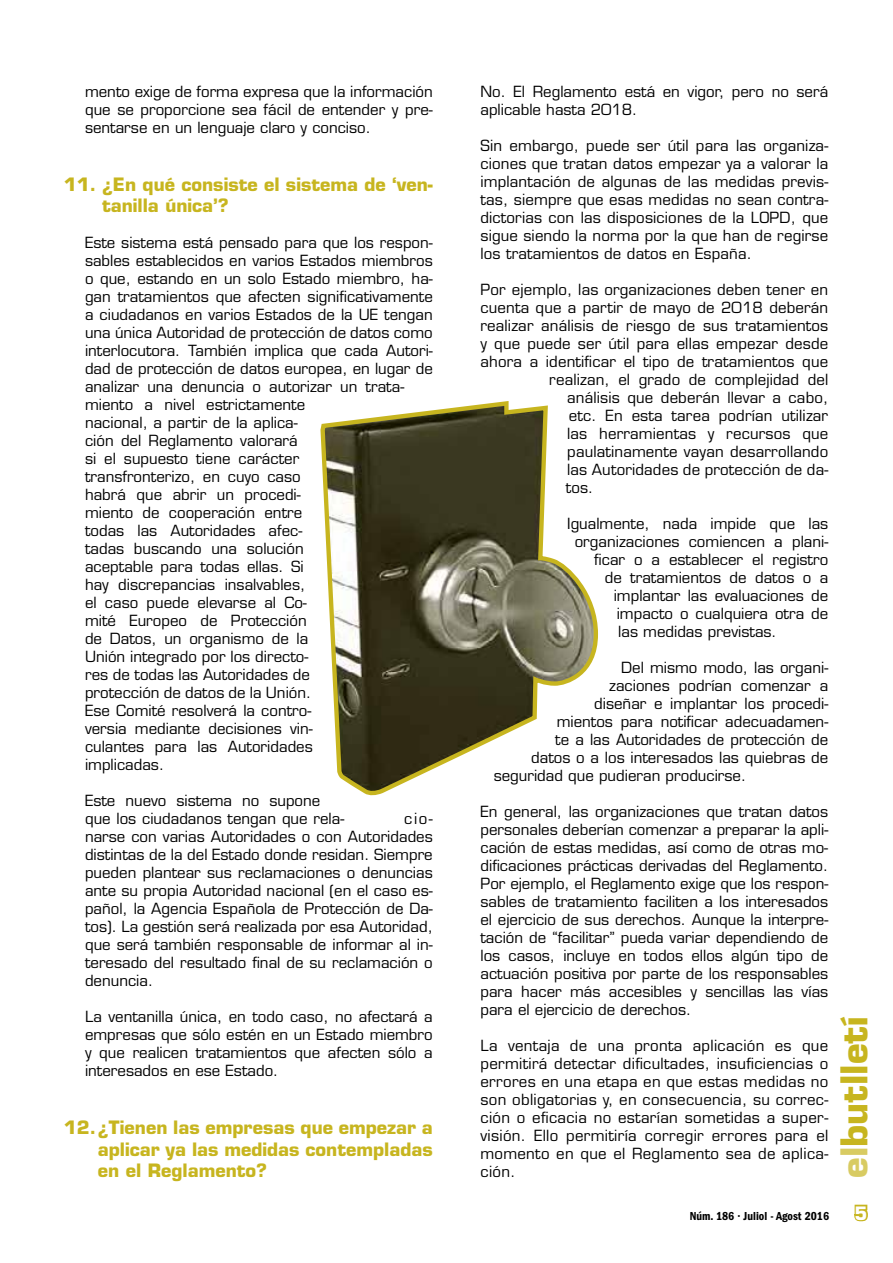
<style>
.page{position:relative;width:893px;height:1263px;background:#fff}
.page>*{position:absolute;margin:0;border:0;box-sizing:border-box;transform-origin:0 0}
.t1{font:700 36px "Eurostile";color:#c7b51f}
.t2{font:700 18px/21.6px "Eurostile";color:#c7b51f}
.t3{font:15px/18px "Eurostile";color:#000;text-align:justify}
.t4{font:600 condensed 12px "Franklin Gothic";color:#000}
.s1{color:#d8cb62}
.s2{font-weight:400;font-size:18px;color:#fff}
.s3{font-family:"Eurostile";font-weight:700;font-stretch:normal;font-size:18px;color:#fff}
</style>
<div class="page">
<svg style="left:854px;top:1204px;width:14px;height:18px"></svg>
<svg style="left:320px;top:401px;width:278px;height:395px"></svg>
<p class="t3" style="left:85px;top:83px;width:349px">mento exige de forma expresa que la información que se proporcione sea fácil de entender y pre&shy;sentarse en un lenguaje claro y conciso.</p>
<p class="t2" style="left:102px;top:173px;width:332px;text-indent:-38px">11. ¿En qué consiste el sistema de ‘ven&shy;tanilla única’?</p>
<p class="t3" style="left:85px;top:234px;width:349px;text-align:left">Este sistema está pensado para que los respon&shy;sables establecidos en varios Estados miembros o que, estando en un solo Estado miembro, ha&shy;gan tratamientos que afecten significativamente a ciudadanos en varios Estados de la UE tengan una única Autoridad de protección de datos como interlocutora. También implica que cada Autori&shy;dad de protección de datos europea, en lugar de analizar una denuncia o autorizar un trata&shy;miento a nivel estrictamente<br>nacional, a partir de la aplica-<br>ción del Reglamento valorará<br>si el supuesto tiene carácter<br>transfronterizo, en cuyo caso<br>habrá que abrir un procedi-<br>miento de cooperación entre<br>todas las Autoridades afec-<br>tadas buscando una solución<br>aceptable para todas ellas. Si<br>hay discrepancias insalvables,<br>el caso puede elevarse al Co-<br>mité Europeo de Protección<br>de Datos, un organismo de la<br>Unión integrado por los directo-<br>res de todas las Autoridades de<br>protección de datos de la Unión.<br>Ese Comité resolverá la contro-<br>versia mediante decisiones vin-<br>culantes para las Autoridades<br>implicadas.</p>
<p class="t3" style="left:85px;top:792px;width:261px">Este nuevo sistema no supone que los ciudadanos tengan que rela-</p>
<p class="t3" style="left:85px;top:810px;width:349px;text-indent:319px">cio&shy;narse con varias Autoridades o con Autoridades distintas de la del Estado donde residan. Siempre pueden plantear sus reclamaciones o denuncias ante su propia Autoridad nacional (en el caso es&shy;pañol, la Agencia Española de Protección de Da&shy;tos). La gestión será realizada por esa Autoridad, que será también responsable de informar al in&shy;teresado del resultado final de su reclamación o denuncia.</p>
<p class="t3" style="left:85px;top:1008px;width:349px">La ventanilla única, en todo caso, no afectará a empresas que sólo estén en un Estado miembro y que realicen tratamientos que afecten sólo a interesados en ese Estado.</p>
<p class="t2" style="left:98px;top:1116px;width:336px;text-align:justify;text-indent:-34px">12.¿Tienen las empresas que empezar a aplicar ya las medidas contempladas en el Reglamento?</p>
<p class="t3" style="left:480px;top:83px;width:349px">No. El Reglamento está en vigor, pero no será aplicable hasta 2018.</p>
<p class="t3" style="left:480px;top:137px;width:349px">Sin embargo, puede ser útil para las organiza&shy;ciones que tratan datos empezar ya a valorar la implantación de algunas de las medidas previs&shy;tas, siempre que esas medidas no sean contra&shy;dictorias con las disposiciones de la LOPD, que sigue siendo la norma por la que han de regirse los tratamientos de datos en España.</p>
<p class="t3" style="left:480px;top:281px;width:349px">Por ejemplo, las organizaciones deben tener en</p>
<p class="t3" style="left:480px;top:299px;width:349px">cuenta que a partir de mayo de 2018 deberán</p>
<p class="t3" style="left:480px;top:317px;width:349px">realizar análisis de riesgo de sus tratamientos</p>
<p class="t3" style="left:480px;top:335px;width:349px">y que puede ser útil para ellas empezar desde</p>
<p class="t3" style="left:480px;top:353px;width:349px">ahora a identificar el tipo de tratamientos que</p>
<p class="t3" style="left:549px;top:371px;width:280px">realizan, el grado de complejidad del</p>
<p class="t3" style="left:567px;top:389px;width:263px">análisis que deberán llevar a cabo,</p>
<p class="t3" style="left:569px;top:407px;width:261px">etc. En esta tarea podrían utilizar</p>
<p class="t3" style="left:567px;top:425px;width:263px">las herramientas y recursos que</p>
<p class="t3" style="left:567px;top:443px;width:263px">paulatinamente vayan desarrollando</p>
<p class="t3" style="left:567px;top:461px;width:263px">las Autoridades de protección de da-</p>
<p class="t3" style="left:566px;top:479px;width:29px">tos.</p>
<p class="t3" style="left:567px;top:515px;width:263px">Igualmente, nada impide que las</p>
<p class="t3" style="left:575px;top:533px;width:255px">organizaciones comiencen a plani-</p>
<p class="t3" style="left:594px;top:551px;width:236px">ficar o a establecer el registro</p>
<p class="t3" style="left:605px;top:569px;width:225px">de tratamientos de datos o a</p>
<p class="t3" style="left:614px;top:587px;width:216px">implantar las evaluaciones de</p>
<p class="t3" style="left:617px;top:605px;width:213px">impacto o cualquiera otra de</p>
<p class="t3" style="left:618px;top:623px;width:160px">las medidas previstas.</p>
<p class="t3" style="left:621px;top:659px;width:208px">Del mismo modo, las organi-</p>
<p class="t3" style="left:609px;top:677px;width:221px">zaciones podrían comenzar a</p>
<p class="t3" style="left:594px;top:695px;width:236px">diseñar e implantar los procedi-</p>
<p class="t3" style="left:557px;top:713px;width:273px">mientos para notificar adecuadamen-</p>
<p class="t3" style="left:555px;top:731px;width:275px">te a las Autoridades de protección de</p>
<p class="t3" style="left:531px;top:749px;width:299px">datos o a los interesados las quiebras de</p>
<p class="t3" style="left:494px;top:767px;width:254px">seguridad que pudieran producirse.</p>
<p class="t3" style="left:480px;top:803px;width:349px">En general, las organizaciones que tratan datos personales deberían comenzar a preparar la apli&shy;cación de estas medidas, así como de otras mo&shy;dificaciones prácticas derivadas del Reglamento.<br>Por ejemplo, el Reglamento exige que los respon&shy;sables de tratamiento faciliten a los interesados el ejercicio de sus derechos. Aunque la interpre&shy;tación de “facilitar” pueda variar dependiendo de los casos, incluye en todos ellos algún tipo de actuación positiva por parte de los responsables para hacer más accesibles y sencillas las vías para el ejercicio de derechos.</p>
<p class="t3" style="left:480px;top:1037px;width:349px">La ventaja de una pronta aplicación es que permitirá detectar dificultades, insuficiencias o errores en una etapa en que estas medidas no son obligatorias y, en consecuencia, su correc&shy;ción o eficacia no estarían sometidas a super&shy;visión. Ello permitiría corregir errores para el momento en que el Reglamento sea de aplica&shy;ción.</p>
<h1 class="t1" style="left:832px;top:1178px;width:162px;rotate:-90deg"><span class="s1">el</span>butlletí</h1>
<p class="t4" style="left:690px;top:1209px;width:179px">Núm. 186 · Juliol - Agost 2016 <span class="s2">5</span> <span class="s3">5</span></p>
</div>
